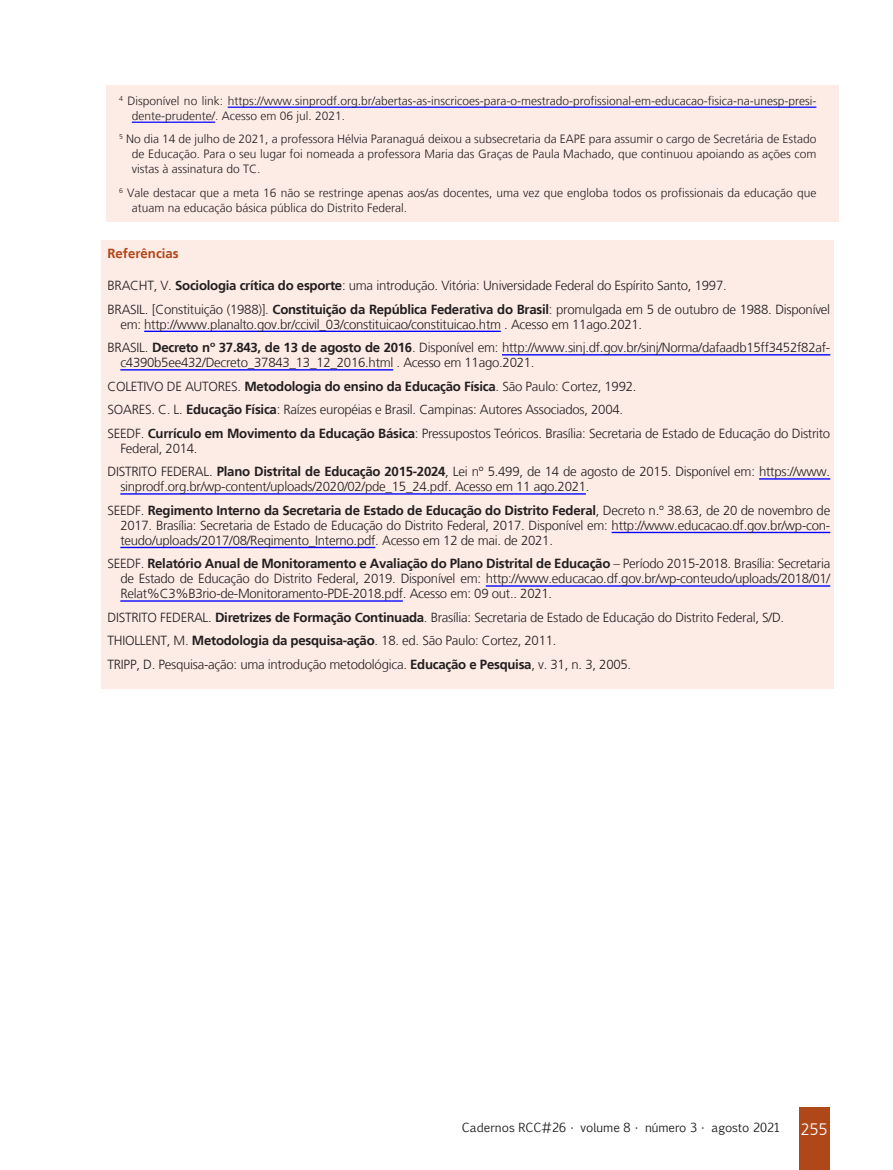
<style>
.page{position:relative;width:893px;height:1170px;background:#fff}
.page>*{position:absolute;margin:0;border:0;box-sizing:border-box;transform-origin:0 0}
.Referências__8_8{font:300 13.2px/15px "Frutiger LT";letter-spacing:-.02em;color:#231f20}
.Subtítulo_LARANJA_DO{font:700 13.2px "Frutiger LT";color:#b04719}
.Notas{font:300 12px/15px "Frutiger LT";color:#231f20}
.t1{font:12px "Euphemia CAS";color:#231f20}
.s1{font-weight:700}
.s2{font-family:"Frutiger LT";font-weight:300;font-size:16.5px;color:#fff}
</style>
<div class="page">
<div style="left:799px;top:1107px;width:30px;height:62px;background:#b04719"></div>
<div style="left:106px;top:85px;width:732px;height:137px;background:#fdece6"></div>
<hr style="left:228px;top:107px;width:588px;height:1px;background:#00f">
<hr style="left:132px;top:122px;width:83px;height:1px;background:#00f">
<div style="left:102px;top:240px;width:732px;height:449px;background:#fdece6"></div>
<hr style="left:144px;top:330px;width:357px;height:2px;background:#00f">
<hr style="left:502px;top:354px;width:328px;height:1px;background:#00f">
<hr style="left:120px;top:369px;width:273px;height:1px;background:#00f">
<hr style="left:759px;top:478px;width:71px;height:1px;background:#00f">
<hr style="left:120px;top:493px;width:466px;height:1px;background:#00f">
<hr style="left:612px;top:531px;width:218px;height:2px;background:#00f">
<hr style="left:120px;top:546px;width:255px;height:2px;background:#00f">
<hr style="left:486px;top:585px;width:344px;height:1px;background:#00f">
<hr style="left:120px;top:600px;width:283px;height:1px;background:#00f">
<p class="Notas" style="left:132px;top:93px;width:686px;text-indent:-13px"><sup>4</sup> Disponível no link: https://www.sinprodf.org.br/abertas-as-inscricoes-para-o-mestrado-profissional-em-educacao-fisica-na-unesp-presi&shy;dente-prudente/. Acesso em 06 jul. 2021.</p>
<p class="Notas" style="left:132px;top:132px;width:686px;text-align:justify;text-indent:-13px"><sup>5</sup> No dia 14 de julho de 2021, a professora Hélvia Paranaguá deixou a subsecretaria da EAPE para assumir o cargo de Secretária de Estado de Educação. Para o seu lugar foi nomeada a professora Maria das Graças de Paula Machado, que continuou apoiando as ações com vistas à assinatura do TC.</p>
<p class="Notas" style="left:132px;top:185px;width:686px;text-indent:-13px"><sup>6</sup> Vale destacar que a meta 16 não se restringe apenas aos/as docentes, uma vez que engloba todos os profissionais da educação que atuam na educação básica pública do Distrito Federal.</p>
<p class="Subtítulo_LARANJA_DO" style="left:108px;top:246px;width:73px">Referências</p>
<p class="Referências__8_8" style="left:108px;top:278px;width:621px">BRACHT, V. <span class="s1">Sociologia crítica do esporte</span>: uma introdução. Vitória: Universidade Federal do Espírito Santo, 1997.</p>
<p class="Referências__8_8" style="left:120px;top:302px;width:711px;text-indent:-13px">BRASIL. [Constituição (1988)]. <span class="s1">Constituição da República Federativa do Brasil</span>: promulgada em 5 de outubro de 1988. Disponível em: http://www.planalto.gov.br/ccivil_03/constituicao/constituicao.htm . Acesso em 11ago.2021.</p>
<p class="Referências__8_8" style="left:120px;top:340px;width:711px;text-indent:-13px">BRASIL. <span class="s1">Decreto nº 37.843, de 13 de agosto de 2016</span>. Disponível em: http://www.sinj.df.gov.br/sinj/Norma/dafaadb15ff3452f82af&shy;c4390b5ee432/Decreto_37843_13_12_2016.html . Acesso em 11ago.2021.</p>
<p class="Referências__8_8" style="left:108px;top:379px;width:530px">COLETIVO DE AUTORES. <span class="s1">Metodologia do ensino da Educação Física</span>. São Paulo: Cortez, 1992.</p>
<p class="Referências__8_8" style="left:108px;top:402px;width:517px">SOARES. C. L. <span class="s1">Educação Física</span>: Raízes européias e Brasil. Campinas: Autores Associados, 2004.</p>
<p class="Referências__8_8" style="left:120px;top:426px;width:711px;text-indent:-13px">SEEDF. <span class="s1">Currículo em Movimento da Educação Básica</span>: Pressupostos Teóricos. Brasília: Secretaria de Estado de Educação do Distrito<br>Federal, 2014.</p>
<p class="Referências__8_8" style="left:120px;top:464px;width:711px;text-indent:-13px">DISTRITO FEDERAL. <span class="s1">Plano Distrital de Educação 2015-2024</span>, Lei nº 5.499, de 14 de agosto de 2015. Disponível em: https://www. sinprodf.org.br/wp-content/uploads/2020/02/pde_15_24.pdf. Acesso em 11 ago.2021.</p>
<p class="Referências__8_8" style="left:120px;top:503px;width:711px;text-align:justify;text-indent:-13px">SEEDF. <span class="s1">Regimento Interno da Secretaria de Estado de Educação do Distrito Federal</span>, Decreto n.º 38.63, de 20 de novembro de 2017. Brasília: Secretaria de Estado de Educação do Distrito Federal, 2017. Disponível em: http://www.educacao.df.gov.br/wp-con&shy;teudo/uploads/2017/08/Regimento_Interno.pdf. Acesso em 12 de mai. de 2021.</p>
<p class="Referências__8_8" style="left:120px;top:556px;width:711px;text-align:justify;text-indent:-13px">SEEDF. <span class="s1">Relatório Anual de Monitoramento e Avaliação do Plano Distrital de Educação</span> – Período 2015-2018. Brasília: Secretaria de Estado de Educação do Distrito Federal, 2019. Disponível em: http://www.educacao.df.gov.br/wp-conteudo/uploads/2018/01/ Relat%C3%B3rio-de-Monitoramento-PDE-2018.pdf. Acesso em: 09 out.. 2021.</p>
<p class="Referências__8_8" style="left:108px;top:610px;width:678px">DISTRITO FEDERAL. <span class="s1">Diretrizes de Formação Continuada</span>. Brasília: Secretaria de Estado de Educação do Distrito Federal, S/D.</p>
<p class="Referências__8_8" style="left:108px;top:633px;width:450px">THIOLLENT, M. <span class="s1">Metodologia da pesquisa-ação</span>. 18. ed. São Paulo: Cortez, 2011.</p>
<p class="Referências__8_8" style="left:108px;top:657px;width:525px">TRIPP, D. Pesquisa-ação: uma introdução metodológica. <span class="s1">Educação e Pesquisa</span>, v. 31, n. 3, 2005.</p>
<p class="t1" style="left:462px;top:1119px;width:367px">Cadernos RCC#26 • volume 8 • número 3 • agosto 2021 <span class="s2">255</span></p>
</div>
